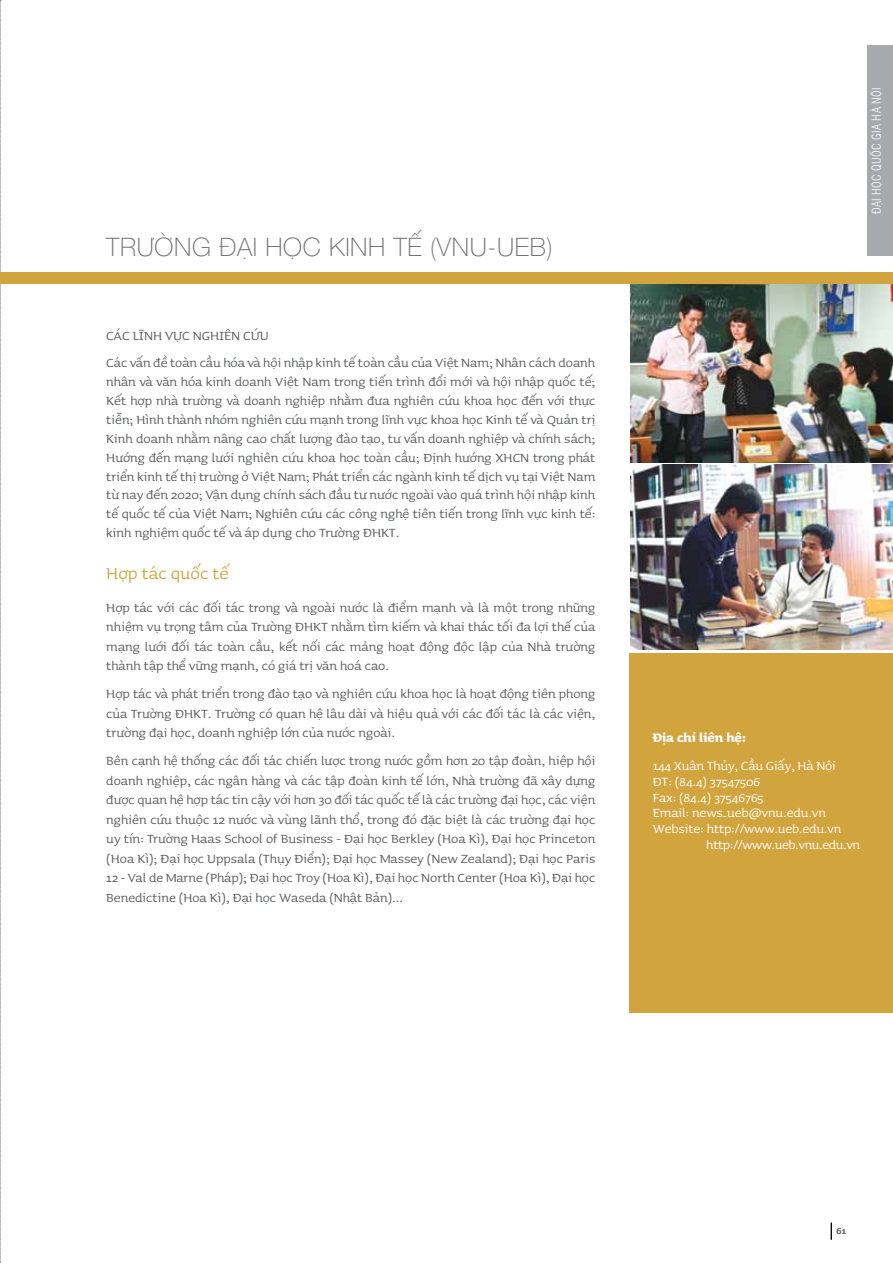
<style>
.page{position:relative;width:893px;height:1263px;background:#fff}
.page>*{position:absolute;margin:0;border:0;box-sizing:border-box;transform-origin:0 0}
.t1{font:25.5px "Oxydesign HE35 Thin";letter-spacing:.025em;color:#6d6e71}
.t2{font:21px "Oxydesign SR";color:#d1a43e}
.t3{font:15.75px/19.5px "Oxydesign SR";color:#58595b;text-align:justify}
.t4{font:15.75px "Oxydesign SR";letter-spacing:-.005em;color:#fff}
.t5{font:15.75px "Oxydesign SR";letter-spacing:-.025em;color:#fff}
.t6{font:15.75px "Oxydesign SR Bold";color:#fff}
.t7{font:12px "Oxydesign S721 C Light";letter-spacing:.03em;color:#fff}
.t8{font:12px "Oxydesign SR";color:#58595b}
</style>
<div class="page">
<div style="left:867px;top:46px;width:26px;height:210px;background:#a7a9ac"></div>
<svg style="left:0;top:0;width:1px;height:1263px"></svg>
<svg style="left:831px;top:1222px;width:1px;height:18px"></svg>
<hr style="left:0;top:277px;width:893px;height:1px;background:#d1a43e">
<img style="left:630px;top:283px;width:263px;height:180px">
<div style="left:1px;top:272px;width:892px;height:11px;background:#d1a43e"></div>
<img style="left:630px;top:465px;width:263px;height:185px">
<div style="left:629px;top:653px;width:264px;height:359px;background:#d1a43e"></div>
<h1 class="t1" style="left:106px;top:230px;width:448px">TRƯỜNG ĐẠI HỌC KINH TẾ (VNU-UEB)</h1>
<p class="t3" style="left:106px;top:321px;width:491px;line-height:27.5px;text-indent:118px">êncứu<br>Các vấn đề toàn cầu hóa và hội nhập kinh tế toàn cầu của Việt Nam; Nhân cách doanh</p>
<p class="t3" style="left:106px;top:372px;width:491px;line-height:18.9px">nhân và văn hóa kinh doanh Việt Nam trong tiến trình đổi mới và hội nhập quốc tế; Kết hợp nhà trường và doanh nghiệp nhằm đưa nghiên cứu khoa học đến với thực tiễn; Hình thành nhóm nghiên cứu mạnh trong lĩnh vực khoa học Kinh tế và Quản trị Kinh doanh nhằm nâng cao chất lượng đào tạo, tư vấn doanh nghiệp và chính sách; Hướng đến mạng lưới nghiên cứu khoa học toàn cầu; Định hướng XHCN trong phát triển kinh tế thị trường ở Việt Nam; Phát triển các ngành kinh tế dịch vụ tại Việt Nam từ nay đến 2020; Vận dụng chính sách đầu tư nước ngoài vào quá trình hội nhập kinh tế quốc tế của Việt Nam; Nghiên cứu các công nghệ tiên tiến trong lĩnh vực kinh tế: kinh nghiệm quốc tế và áp dụng cho Trường ĐHKT.</p>
<h2 class="t2" style="left:106px;top:561px;width:124px">Hợp tác quốc tế</h2>
<p class="t3" style="left:106px;top:597px;width:491px">Hợp tác với các đối tác trong và ngoài nước là điểm mạnh và là một trong những nhiệm vụ trọng tâm của Trường ĐHKT nhằm tìm kiếm và khai thác tối đa lợi thế của mạng lưới đối tác toàn cầu, kết nối các mảng hoạt động độc lập của Nhà trường thành tập thể vững mạnh, có giá trị văn hoá cao.</p>
<p class="t3" style="left:106px;top:684px;width:491px">Hợp tác và phát triển trong đào tạo và nghiên cứu khoa học là hoạt động tiên phong của Trường ĐHKT. Trường có quan hệ lâu dài và hiệu quả với các đối tác là các viện, trường đại học, doanh nghiệp lớn của nước ngoài.</p>
<p class="t3" style="left:106px;top:751px;width:491px">Bên cạnh hệ thống các đối tác chiến lược trong nước gồm hơn 20 tập đoàn, hiệp hội doanh nghiệp, các ngân hàng và các tập đoàn kinh tế lớn, Nhà trường đã xây dựng được quan hệ hợp tác tin cậy với hơn 30 đối tác quốc tế là các trường đại học, các viện nghiên cứu thuộc 12 nước và vùng lãnh thổ, trong đó đặc biệt là các trường đại học uy tín: Trường Haas School of Business - Đại học Berkley (Hoa Kì), Đại học Princeton (Hoa Kì); Đại học Uppsala (Thụy Điển); Đại học Massey (New Zealand); Đại học Paris 12 - Val de Marne (Pháp); Đại học Troy (Hoa Kì), Đại học North Center (Hoa Kì), Đại học Benedictine (Hoa Kì), Đại học Waseda (Nhật Bản)...</p>
<p class="t3" style="left:106px;top:325px;width:96px">Các lĩnh vực nghi</p>
<p class="t7" style="left:869px;top:214px;width:128px;rotate:-90deg">đại học quốc gia hà nội</p>
<p class="t6" style="left:653px;top:727px;width:95px">Địa chỉ liên hệ:</p>
<p class="t4" style="left:653px;top:756px;width:185px">144 Xuân Thủy, Cầu Giấy, Hà Nội</p>
<p class="t4" style="left:653px;top:772px;width:109px">ĐT: (84.4) 37547506</p>
<p class="t4" style="left:653px;top:788px;width:112px">Fax: (84.4) 37546765</p>
<p class="t4" style="left:653px;top:804px;width:175px">Email: news_ueb@vnu.edu.vn</p>
<p class="t4" style="left:653px;top:819px;width:190px">Website: http://www.ueb.edu.vn</p>
<p class="t5" style="left:706px;top:835px;width:155px">http://www.ueb.vnu.edu.vn</p>
<p class="t8" style="left:837px;top:1224px;width:11px">61</p>
</div>
